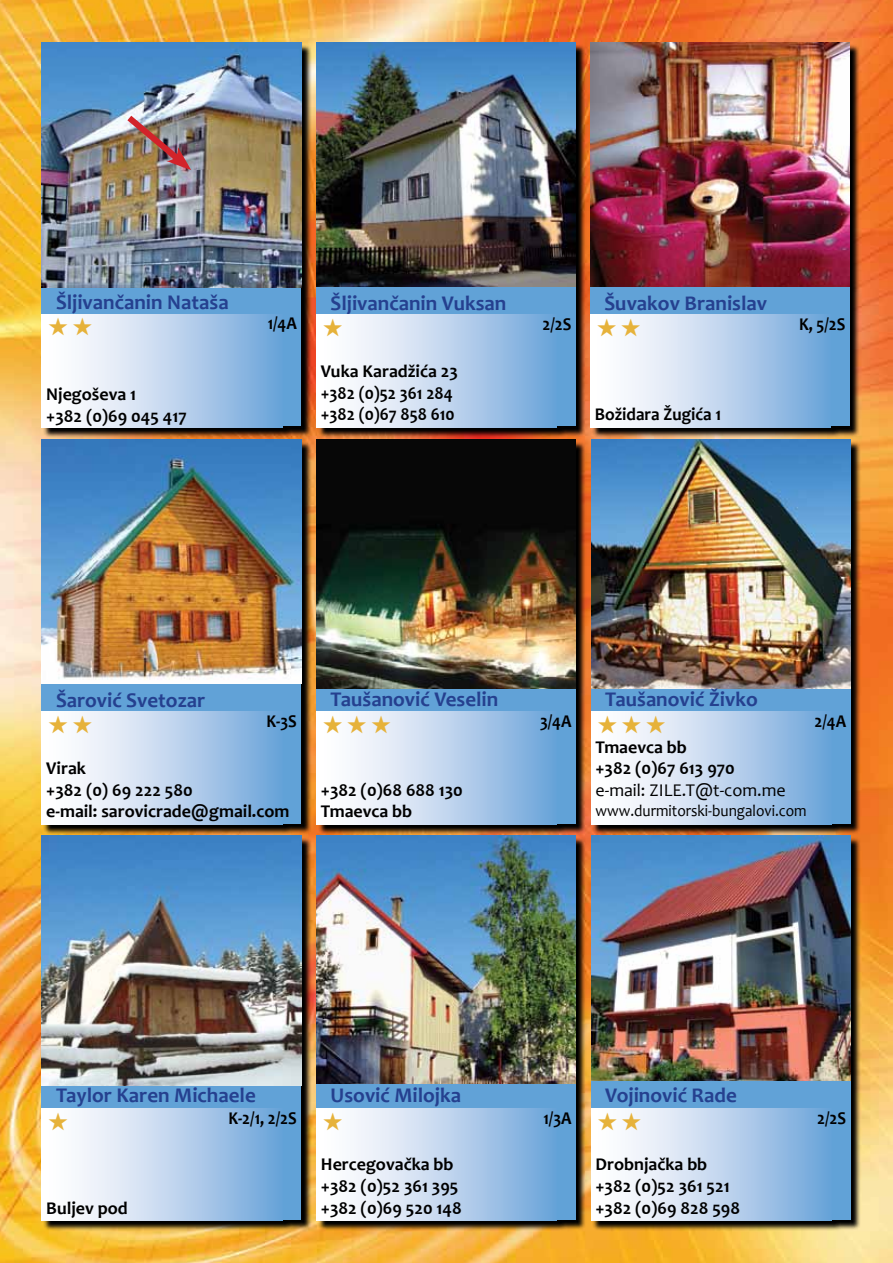
<style>
.page{position:relative;width:893px;height:1263px;background:#fff}
.page>*{position:absolute;margin:0;border:0;box-sizing:border-box;transform-origin:0 0}
.t1{font:700 21px "Candara";color:#25408f}
.t2{font:700 18px/21.6px "Candara";color:#000}
.t3{font:700 18px "Candara";color:#000;scale:.92 1}
.t4{font:18px "Candara";color:#000}
.t5{font:700 18px "Candara";color:#000;scale:.96 1}
.t6{font:16.5px "Candara";color:#000;scale:.92 1}
</style>
<div class="page">
<img style="left:0;top:0;width:893px;height:1263px">
<img style="left:592px;top:441px;width:269px;height:394px">
<div style="left:591px;top:441px;width:259px;height:382px;background:#61a2d7"></div>
<img style="left:591px;top:440px;width:259px;height:249px">
<div style="left:591px;top:712px;width:240px;height:112px;background:linear-gradient(to right,#fff,#74a7db)"></div>
<svg style="left:318px;top:441px;width:269px;height:394px;background:#703e1d"></svg>
<div style="left:316px;top:441px;width:260px;height:382px;background:#61a2d7"></div>
<img style="left:316px;top:440px;width:260px;height:248px">
<div style="left:316px;top:712px;width:241px;height:112px;background:linear-gradient(to right,#fff,#73a7db)"></div>
<svg style="left:43px;top:441px;width:269px;height:394px;background:#684823"></svg>
<div style="left:42px;top:441px;width:259px;height:382px;background:#61a2d7"></div>
<img style="left:42px;top:440px;width:259px;height:243px">
<div style="left:42px;top:712px;width:240px;height:112px;background:linear-gradient(to right,#fff,#74a7db)"></div>
<img style="left:43px;top:837px;width:269px;height:394px">
<div style="left:42px;top:837px;width:259px;height:383px;background:#61a2d7"></div>
<img style="left:42px;top:836px;width:259px;height:249px">
<div style="left:42px;top:1108px;width:240px;height:112px;background:linear-gradient(to right,#fff,#74a7db)"></div>
<img style="left:318px;top:837px;width:269px;height:394px">
<div style="left:316px;top:837px;width:260px;height:383px;background:#61a2d7"></div>
<img style="left:316px;top:836px;width:260px;height:247px">
<div style="left:316px;top:1108px;width:241px;height:112px;background:linear-gradient(to right,#fff,#73a7db)"></div>
<img style="left:592px;top:837px;width:269px;height:394px">
<div style="left:591px;top:837px;width:259px;height:383px;background:#61a2d7"></div>
<img style="left:591px;top:836px;width:259px;height:245px">
<div style="left:591px;top:1108px;width:240px;height:112px;background:linear-gradient(to right,#fff,#74a7db)"></div>
<svg style="left:318px;top:44px;width:269px;height:393px;background:#6a341a"></svg>
<div style="left:316px;top:44px;width:260px;height:382px;background:#61a2d7"></div>
<img style="left:316px;top:43px;width:260px;height:244px">
<div style="left:316px;top:315px;width:241px;height:112px;background:linear-gradient(to right,#fff,#73a7db)"></div>
<svg style="left:591px;top:44px;width:269px;height:393px;background:#644027"></svg>
<div style="left:590px;top:44px;width:260px;height:382px;background:#61a2d7"></div>
<img style="left:590px;top:43px;width:260px;height:243px">
<div style="left:590px;top:315px;width:241px;height:112px;background:linear-gradient(to right,#fff,#73a7db)"></div>
<img style="left:43px;top:44px;width:269px;height:393px">
<div style="left:42px;top:44px;width:259px;height:382px;background:#61a2d7"></div>
<img style="left:42px;top:43px;width:259px;height:244px">
<div style="left:42px;top:315px;width:240px;height:112px;background:linear-gradient(to right,#fff,#74a7db)"></div>
<img style="left:121px;top:110px;width:70px;height:60px">
<svg style="left:598px;top:715px;width:67px;height:18px"></svg>
<svg style="left:324px;top:715px;width:18px;height:18px"></svg>
<svg style="left:348px;top:715px;width:18px;height:18px"></svg>
<svg style="left:372px;top:715px;width:18px;height:18px"></svg>
<svg style="left:49px;top:715px;width:43px;height:18px"></svg>
<svg style="left:49px;top:1112px;width:19px;height:18px"></svg>
<svg style="left:324px;top:1112px;width:18px;height:18px"></svg>
<svg style="left:598px;top:1112px;width:43px;height:18px"></svg>
<svg style="left:324px;top:318px;width:18px;height:18px"></svg>
<svg style="left:598px;top:318px;width:18px;height:18px"></svg>
<svg style="left:622px;top:318px;width:18px;height:18px"></svg>
<svg style="left:49px;top:317px;width:43px;height:18px"></svg>
<p class="t1" style="left:56px;top:289px;width:174px">Šljivančanin Nataša</p>
<p class="t2" style="left:46px;top:384px;width:142px">Njegoševa 1<br>+382 (0)69 045 417</p>
<p class="t3" style="left:268px;top:312px;width:33px">1/4A</p>
<p class="t1" style="left:331px;top:291px;width:177px">Šljivančanin Vuksan</p>
<p class="t2" style="left:321px;top:360px;width:138px">Vuka Karadžića 23 +382 (0)52 361 284 +382 (0)67 858 610</p>
<p class="t3" style="left:543px;top:314px;width:33px">2/2S</p>
<p class="t1" style="left:605px;top:291px;width:164px">Šuvakov Branislav</p>
<p class="t5" style="left:595px;top:404px;width:133px">Božidara Žugića 1</p>
<p class="t3" style="left:799px;top:314px;width:52px">K, 5/2S</p>
<p class="t1" style="left:56px;top:688px;width:151px">Šarović Svetozar</p>
<p class="t3" style="left:267px;top:711px;width:35px">K-3S</p>
<p class="t2" style="left:46px;top:757px;width:245px">Virak<br>+382 (0) 69 222 580<br>e-mail: sarovicrade@gmail.com</p>
<p class="t1" style="left:331px;top:686px;width:169px">Taušanović Veselin</p>
<p class="t2" style="left:321px;top:779px;width:143px">+382 (0)68 688 130<br>Tmaevca bb</p>
<p class="t3" style="left:540px;top:711px;width:36px">3/4A</p>
<p class="t1" style="left:605px;top:686px;width:154px">Taušanović Živko</p>
<p class="t2" style="left:596px;top:736px;width:141px">Tmaevca bb<br>+382 (0)67 613 970</p>
<p class="t4" style="left:596px;top:779px;width:192px">e-mail: ZILE.T@t-com.me</p>
<p class="t6" style="left:596px;top:800px;width:231px">www.durmitorski-bungalovi.com</p>
<p class="t3" style="left:815px;top:711px;width:36px">2/4A</p>
<p class="t1" style="left:56px;top:1083px;width:201px">Taylor Karen Michaele</p>
<p class="t2" style="left:46px;top:1197px;width:83px">Buljev pod</p>
<p class="t3" style="left:228px;top:1107px;width:76px">K-2/1, 2/2S</p>
<p class="t1" style="left:331px;top:1083px;width:132px">Usović Milojka</p>
<p class="t2" style="left:321px;top:1154px;width:142px">Hercegovačka bb +382 (0)52 361 395 +382 (0)69 520 148</p>
<p class="t3" style="left:543px;top:1107px;width:32px">1/3A</p>
<p class="t1" style="left:605px;top:1083px;width:133px">Vojinović Rade</p>
<p class="t2" style="left:596px;top:1154px;width:146px">Drobnjačka bb +382 (0)52 361 521 +382 (0)69 828 598</p>
<p class="t3" style="left:817px;top:1107px;width:33px">2/2S</p>
</div>
